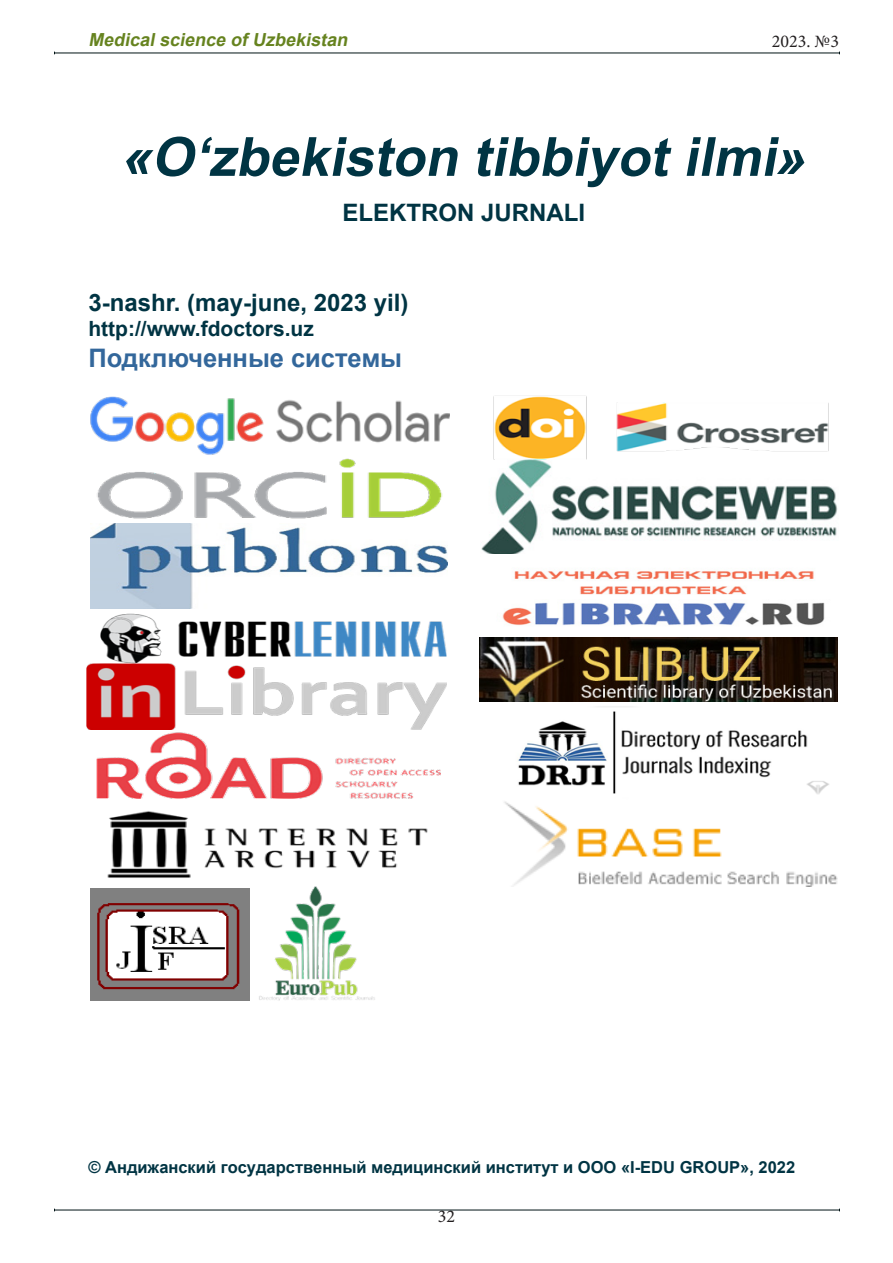
<style>
.page{position:relative;width:893px;height:1263px;background:#fff}
.page>*{position:absolute;margin:0;border:0;box-sizing:border-box;transform-origin:0 0}
.t1{font:italic 700 54px "Arial";color:#003443}
.t2{font:700 25.5px "Arial";color:#33679b}
.t3{font:700 24px "Arial";color:#003443}
.t4{font:700 21px "Arial";color:#003443}
.t5{font:italic 700 18px "Arial";color:#66831f}
.t6{font:18px "Minion Pro";color:#231f20}
.t7{font:700 16.5px "Arial";color:#003443}
.s1{font-style:inherit}
</style>
<div class="page">
<hr style="left:55px;top:53px;width:784px;height:1px;background:#001315">
<hr style="left:55px;top:1210px;width:784px;height:1px;background:#001315">
<img style="left:90px;top:397px;width:359px;height:57px">
<img style="left:97px;top:454px;width:345px;height:65px">
<img style="left:90px;top:523px;width:357px;height:140px">
<img style="left:481px;top:459px;width:357px;height:95px">
<img style="left:493px;top:395px;width:336px;height:64px">
<img style="left:482px;top:571px;width:356px;height:67px">
<img style="left:480px;top:638px;width:358px;height:64px">
<img style="left:86px;top:663px;width:360px;height:67px">
<img style="left:96px;top:732px;width:345px;height:67px">
<img style="left:107px;top:811px;width:321px;height:67px">
<img style="left:517px;top:706px;width:312px;height:88px">
<img style="left:504px;top:801px;width:334px;height:85px">
<img style="left:90px;top:889px;width:160px;height:112px">
<img style="left:259px;top:886px;width:116px;height:115px">
<p class="t5" style="left:88px;top:27px;width:265px">Medicalscience ofUzbekistan</p>
<p class="t6" style="left:772px;top:29px;width:69px">2023. №3</p>
<p class="t1" style="left:122px;top:119px;width:686px"><span class="s1">«</span> O‘zbekiston tibbiyotilmi<span class="s1">»</span></p>
<p class="t3" style="left:342px;top:195px;width:244px">ELEKTRON JURNALI</p>
<p class="t3" style="left:88px;top:285px;width:322px">3-nashr. (may-june, 2023 yil)</p>
<p class="t4" style="left:88px;top:314px;width:227px">http://www.fdoctors.uz</p>
<p class="t2" style="left:88px;top:340px;width:315px">Подключенные системы</p>
<p class="t7" style="left:88px;top:1156px;width:708px">© Андижанский государственный медицинский институт и ООО «I-EDU GROUP», 2022</p>
<p class="t6" style="left:438px;top:1204px;width:19px">32</p>
</div>
